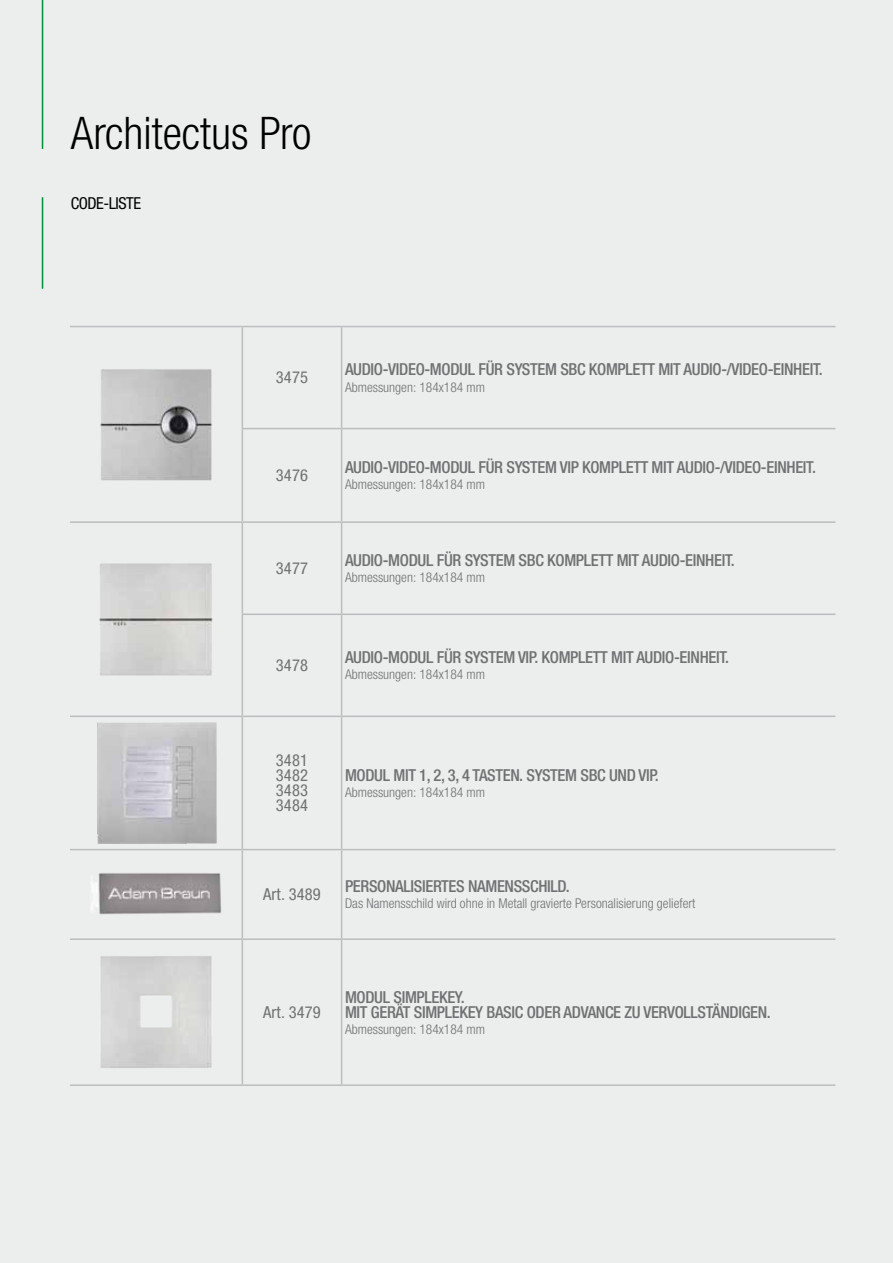
<style>
.page{position:relative;width:893px;height:1263px;background:#eceded}
.page>*{position:absolute;margin:0;border:0;box-sizing:border-box;transform-origin:0 0}
.t1{font:300 condensed 45px "Helvetica Neue LTW1 G";color:#000}
.t2{font:500 condensed 16.5px/15px "Helvetica Neue LT Std";letter-spacing:-.02em;color:#707172}
.t3{font:condensed 16.5px/15px "Helvetica Neue LTW1 G";letter-spacing:.01em;color:#707172;text-align:justify}
.t4{font:condensed 16.5px "Helvetica Neue LTW1 G";letter-spacing:-.03em;color:#000}
.t5{font:300 condensed 13.5px "Helvetica Neue LTW1 G";color:#707172}
</style>
<div class="page">
<hr style="left:42px;top:197px;width:1px;height:92px;background:#009037">
<hr style="left:70px;top:326px;width:172px;height:1px;background:#bbbdbe">
<hr style="left:242px;top:326px;width:100px;height:1px;background:#bbbdbe">
<hr style="left:242px;top:327px;width:1px;height:101px;background:#bbbdbe">
<hr style="left:342px;top:326px;width:493px;height:1px;background:#bbbdbe">
<hr style="left:341px;top:327px;width:1px;height:101px;background:#bbbdbe">
<hr style="left:242px;top:428px;width:100px;height:1px;background:#bbbdbe">
<hr style="left:242px;top:429px;width:1px;height:92px;background:#bbbdbe">
<hr style="left:342px;top:428px;width:493px;height:1px;background:#bbbdbe">
<hr style="left:341px;top:429px;width:1px;height:92px;background:#bbbdbe">
<hr style="left:70px;top:521px;width:172px;height:2px;background:#bbbdbe">
<hr style="left:242px;top:521px;width:100px;height:2px;background:#bbbdbe">
<hr style="left:242px;top:523px;width:1px;height:90px;background:#bbbdbe">
<hr style="left:342px;top:521px;width:493px;height:2px;background:#bbbdbe">
<hr style="left:341px;top:523px;width:1px;height:90px;background:#bbbdbe">
<hr style="left:242px;top:613px;width:100px;height:2px;background:#bbbdbe">
<hr style="left:242px;top:615px;width:1px;height:101px;background:#bbbdbe">
<hr style="left:342px;top:613px;width:493px;height:2px;background:#bbbdbe">
<hr style="left:341px;top:615px;width:1px;height:101px;background:#bbbdbe">
<hr style="left:70px;top:716px;width:172px;height:1px;background:#bbbdbe">
<hr style="left:242px;top:716px;width:100px;height:1px;background:#bbbdbe">
<hr style="left:242px;top:717px;width:1px;height:132px;background:#bbbdbe">
<hr style="left:342px;top:716px;width:493px;height:1px;background:#bbbdbe">
<hr style="left:341px;top:717px;width:1px;height:132px;background:#bbbdbe">
<hr style="left:70px;top:849px;width:172px;height:1px;background:#bbbdbe">
<hr style="left:242px;top:849px;width:100px;height:1px;background:#bbbdbe">
<hr style="left:242px;top:850px;width:1px;height:88px;background:#bbbdbe">
<hr style="left:342px;top:849px;width:493px;height:1px;background:#bbbdbe">
<hr style="left:341px;top:850px;width:1px;height:88px;background:#bbbdbe">
<hr style="left:70px;top:938px;width:172px;height:2px;background:#bbbdbe">
<hr style="left:242px;top:938px;width:100px;height:2px;background:#bbbdbe">
<hr style="left:242px;top:940px;width:1px;height:144px;background:#bbbdbe">
<hr style="left:342px;top:938px;width:493px;height:2px;background:#bbbdbe">
<hr style="left:341px;top:940px;width:1px;height:144px;background:#bbbdbe">
<hr style="left:70px;top:1084px;width:172px;height:2px;background:#bbbdbe">
<hr style="left:242px;top:1084px;width:100px;height:2px;background:#bbbdbe">
<hr style="left:342px;top:1084px;width:493px;height:2px;background:#bbbdbe">
<img style="left:100px;top:369px;width:112px;height:112px">
<img style="left:99px;top:563px;width:114px;height:113px">
<img style="left:97px;top:722px;width:120px;height:122px">
<img style="left:91px;top:873px;width:131px;height:42px">
<img style="left:100px;top:956px;width:112px;height:112px">
<hr style="left:42px;top:0;width:1px;height:149px;background:#009037">
<h1 class="t1" style="left:71px;top:107px;width:242px">Architectus Pro</h1>
<p class="t4" style="left:71px;top:193px;width:72px">CODE-LISTE</p>
<p class="t3" style="left:276px;top:370px;width:34px">3475</p>
<p class="t3" style="left:276px;top:468px;width:34px">3476</p>
<p class="t3" style="left:276px;top:561px;width:34px">3477</p>
<p class="t3" style="left:276px;top:658px;width:34px">3478</p>
<p class="t2" style="left:345px;top:362px;width:479px">AUDIO-VIDEO-MODUL FÜR SYSTEM SBC KOMPLETT MIT AUDIO-/VIDEO-EINHEIT.</p>
<p class="t5" style="left:345px;top:379px;width:142px">Abmessungen: 184x184 mm</p>
<p class="t2" style="left:345px;top:460px;width:473px">AUDIO-VIDEO-MODUL FÜR SYSTEM VIP KOMPLETT MIT AUDIO-/VIDEO-EINHEIT.</p>
<p class="t5" style="left:345px;top:477px;width:142px">Abmessungen: 184x184 mm</p>
<p class="t2" style="left:345px;top:552px;width:391px">AUDIO-MODUL FÜR SYSTEM SBC KOMPLETT MIT AUDIO-EINHEIT.</p>
<p class="t5" style="left:345px;top:569px;width:142px">Abmessungen: 184x184 mm</p>
<p class="t2" style="left:345px;top:649px;width:386px">AUDIO-MODUL FÜR SYSTEM VIP. KOMPLETT MIT AUDIO-EINHEIT.</p>
<p class="t5" style="left:345px;top:667px;width:142px">Abmessungen: 184x184 mm</p>
<p class="t3" style="left:276px;top:753px;width:34px">3481<br>3482<br>3483<br>3484</p>
<p class="t2" style="left:345px;top:767px;width:315px">MODUL MIT 1, 2, 3, 4 TASTEN. SYSTEM SBC UND VIP.</p>
<p class="t5" style="left:345px;top:784px;width:142px">Abmessungen: 184x184 mm</p>
<p class="t3" style="left:263px;top:887px;width:59px">Art. 3489</p>
<p class="t2" style="left:345px;top:879px;width:226px">PERSONALISIERTES NAMENSSCHILD.</p>
<p class="t5" style="left:345px;top:896px;width:352px">Das Namensschild wird ohne in Metall gravierte Personalisierung geliefert</p>
<p class="t3" style="left:263px;top:1005px;width:59px">Art. 3479</p>
<p class="t2" style="left:345px;top:989px;width:427px">MODUL SIMPLEKEY.<br>MIT GERÄT SIMPLEKEY BASIC ODER ADVANCE ZU VERVOLLSTÄNDIGEN.</p>
<p class="t5" style="left:345px;top:1021px;width:142px">Abmessungen: 184x184 mm</p>
</div>
